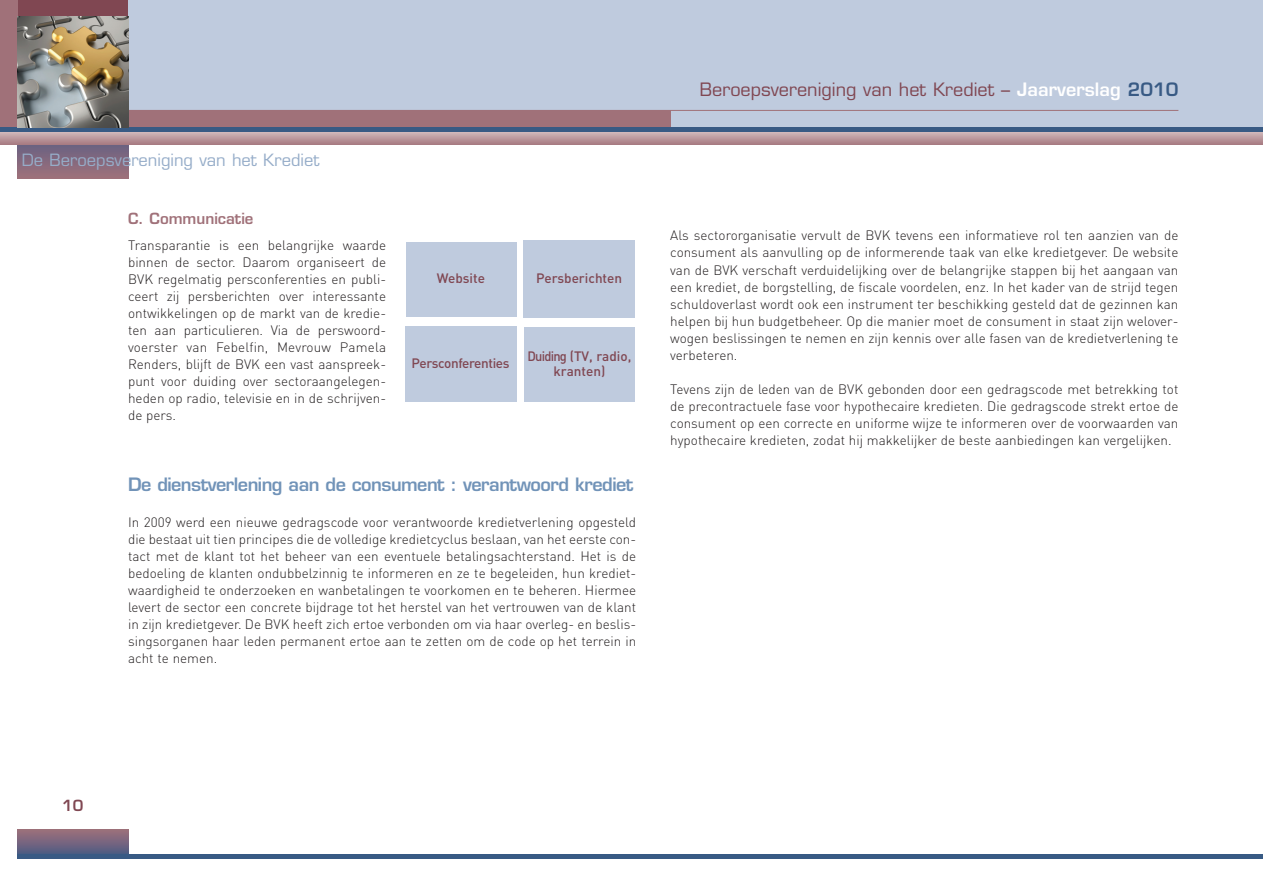
<style>
.page{position:relative;width:1263px;height:893px;background:#fff}
.page>*{position:absolute;margin:0;border:0;box-sizing:border-box;transform-origin:0 0}
.t1{font:600 18px "Eurostile LT Std";letter-spacing:-.03em;color:#7193b8}
.t2{font:18px "Eurostile LT Std";color:#804752}
.t3{font:16.5px "Eurostile LT Std";color:#96adc9}
.t4{font:600 15px "Eurostile LT Std";color:#a07179}
.t5{font:600 15px "Eurostile LT Std";color:#804752}
.t6{font:300 13.5px/17px "DIN";color:#231f20;text-align:justify}
.t7{font:500 13.5px "DIN";letter-spacing:-.01em;color:#804752}
.t8{font:500 13.5px/15px "DIN";letter-spacing:-.01em;color:#804752;text-align:center;scale:.95 1}
.s1{font-weight:600;color:#fff}
.s2{font-weight:600;color:#385a84}
</style>
<div class="page">
<div style="left:0;top:0;width:1263px;height:127px;background:#bfcbde"></div>
<div style="left:406px;top:242px;width:110px;height:75px;background:#bfcbde"></div>
<div style="left:523px;top:240px;width:112px;height:77px;background:#bfcbde"></div>
<div style="left:405px;top:327px;width:111px;height:75px;background:#bfcbde"></div>
<div style="left:524px;top:327px;width:111px;height:75px;background:#bfcbde"></div>
<div style="left:17px;top:829px;width:111px;height:26px;background:linear-gradient(to bottom,#a1707b,#4f5c83)"></div>
<hr style="left:17px;top:855px;width:1246px;height:4px;background:#385a84">
<div style="left:0;top:0;width:128px;height:18px;background:#804752"></div>
<div style="left:0;top:0;width:17px;height:127px;background:#a07179"></div>
<svg style="left:17px;top:144px;width:111px;height:34px;background:#85697d"></svg>
<hr style="left:128px;top:110px;width:1050px;height:1px;background:#a07179">
<div style="left:128px;top:110px;width:542px;height:17px;background:#a07179"></div>
<svg style="left:0;top:132px;width:1263px;height:12px;background:#bc9a9f"></svg>
<div style="left:0;top:127px;width:1263px;height:5px;background:#385a84"></div>
<img style="left:17px;top:17px;width:111px;height:110px">
<p class="t3" style="left:22px;top:154px;width:299px">De Beroepsvereniging van het Krediet</p>
<p class="t4" style="left:128px;top:212px;width:127px">C. Communicatie</p>
<p class="t6" style="left:128px;top:238px;width:260px">Transparantie is een belangrijke waarde binnen de sector. Daarom organiseert de BVK regelmatig persconferenties en publi&shy;ceert zij persberichten over interessante ontwikkelingen op de markt van de kredie&shy;ten aan particulieren. Via de perswoord&shy;voerster van Febelfin, Mevrouw Pamela Renders, blijft de BVK een vast aanspreek&shy;punt voor duiding over sectoraangelegen&shy;heden op radio, televisie en in de schrijven&shy;de pers.</p>
<p class="t7" style="left:437px;top:274px;width:50px">Website</p>
<p class="t7" style="left:536px;top:273px;width:88px">Persberichten</p>
<p class="t7" style="left:411px;top:359px;width:100px">Persconferenties</p>
<p class="t8" style="left:527px;top:350px;width:111px">Duiding (TV, radio, kranten)</p>
<p class="t1" style="left:128px;top:477px;width:507px">De dienstverlening aan de consument : verantwoord krediet</p>
<p class="t6" style="left:128px;top:515px;width:510px">In 2009 werd een nieuwe gedragscode voor verantwoorde kredietverlening opgesteld die bestaat uit tien principes die de volledige kredietcyclus beslaan, van het eerste con&shy;tact met de klant tot het beheer van een eventuele betalingsachterstand. Het is de bedoeling de klanten ondubbelzinnig te informeren en ze te begeleiden, hun krediet&shy;waardigheid te onderzoeken en wanbetalingen te voorkomen en te beheren. Hiermee levert de sector een concrete bijdrage tot het herstel van het vertrouwen van de klant in zijn kredietgever. De BVK heeft zich ertoe verbonden om via haar overleg- en beslis&shy;singsorganen haar leden permanent ertoe aan te zetten om de code op het terrein in acht te nemen.</p>
<p class="t2" style="left:700px;top:82px;width:480px">Beroepsvereniging van het Krediet – <span class="s1">Jaarverslag</span> <span class="s2">2010</span></p>
<p class="t6" style="left:670px;top:229px;width:510px">Als sectororganisatie vervult de BVK tevens een informatieve rol ten aanzien van de consument als aanvulling op de informerende taak van elke kredietgever. De website van de BVK verschaft verduidelijking over de belangrijke stappen bij het aangaan van een krediet, de borgstelling, de fiscale voordelen, enz. In het kader van de strijd tegen schuldoverlast wordt ook een instrument ter beschikking gesteld dat de gezinnen kan helpen bij hun budgetbeheer. Op die manier moet de consument in staat zijn welover&shy;wogen beslissingen te nemen en zijn kennis over alle fasen van de kredietverlening te verbeteren.</p>
<p class="t6" style="left:670px;top:382px;width:510px">Tevens zijn de leden van de BVK gebonden door een gedragscode met betrekking tot de precontractuele fase voor hypothecaire kredieten. Die gedragscode strekt ertoe de consument op een correcte en uniforme wijze te informeren over de voorwaarden van hypothecaire kredieten, zodat hij makkelijker de beste aanbiedingen kan vergelijken.</p>
<p class="t5" style="left:62px;top:799px;width:23px">10</p>
</div>
